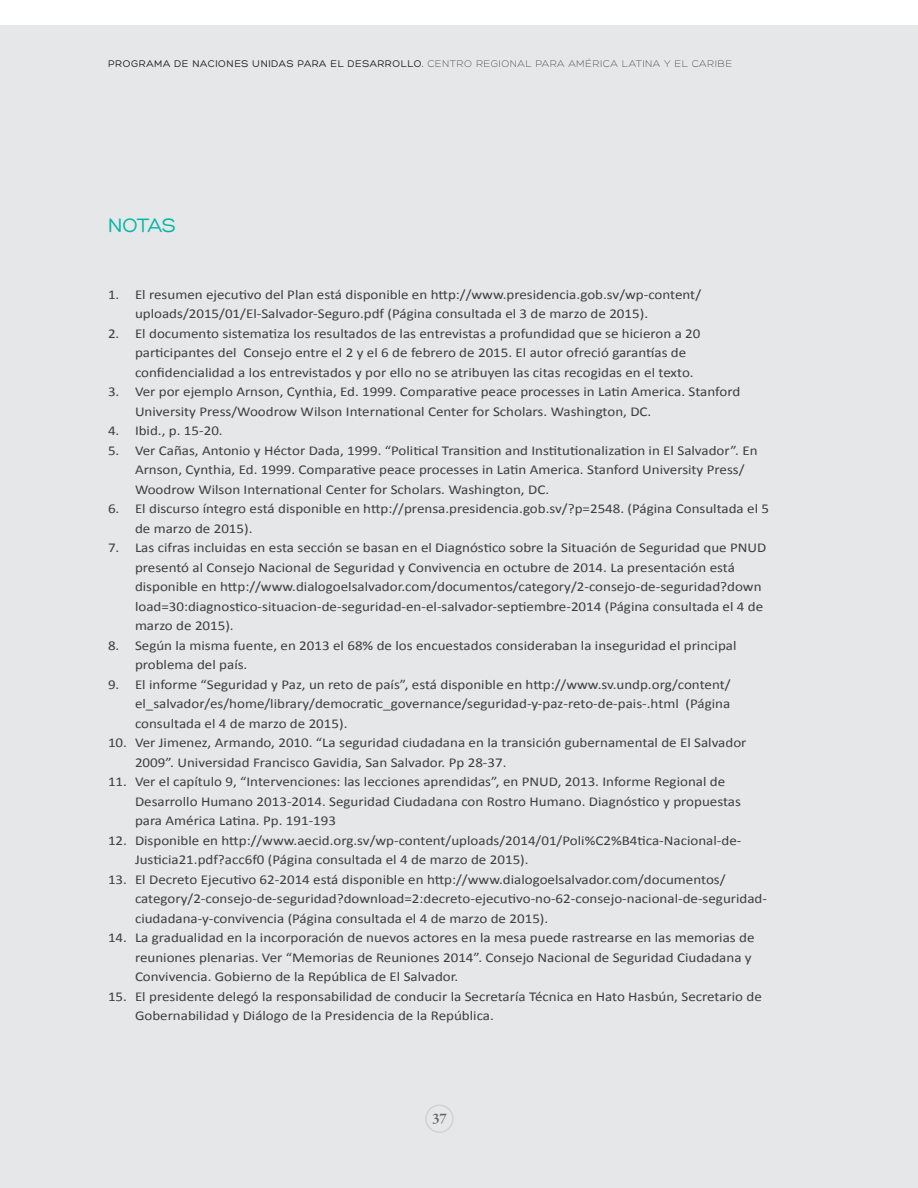
<style>
.page{position:relative;width:918px;height:1188px;background:#fff}
.page>*{position:absolute;margin:0;border:0;box-sizing:border-box;transform-origin:0 0}
.t1{font:21px "Hero";color:#00b7a5}
.t2{font:600 15px "Garamond Premr Pro";color:#636366}
.t3{font:13.5px/19.5px "Calibri";color:#3e3e3f;scale:1.11 1}
.t4{font:10.5px "Hero";letter-spacing:.05em;color:#231f20}
.s1{font-weight:300}
</style>
<div class="page">
<div style="left:0;top:26px;width:918px;height:1162px;background:#e6e7e9"></div>
<div style="left:425px;top:1104px;width:29px;height:29px;border:2px solid #d1d2d4;border-radius:50%"></div>
<p class="t4" style="left:108px;top:59px;width:624px">PROGRAMA DE NACIONES UNIDAS PARA EL DESARROLLO. <span class="s1">CENTRO REGIONAL PARA AM ÉRICA LATINA Y EL CARIBE</span></p>
<h1 class="t1" style="left:108px;top:214px;width:69px">N OTAS</h1>
<p class="t3" style="left:135px;top:285px;width:512px;text-indent:-27px">1. El resumen ejecutivo del Plan está disponible en http://www.presidencia.gob.sv/wp-content/ uploads/2015/01/El-Salvador-Seguro.pdf (Página consultada el 3 de marzo de 2015).</p>
<p class="t3" style="left:135px;top:324px;width:511px;text-indent:-27px">2. El documento sistematiza los resultados de las entrevistas a profundidad que se hicieron a 20 participantes del Consejo entre el 2 y el 6 de febrero de 2015. El autor ofreció garantías de confidencialidad a los entrevistados y por ello no se atribuyen las citas recogidas en el texto.</p>
<p class="t3" style="left:135px;top:382px;width:547px;text-indent:-27px">3. Ver por ejemplo Arnson, Cynthia, Ed. 1999. Comparative peace processes in Latin America. Stanford<br>University Press/Woodrow Wilson International Center for Scholars. Washington, DC.</p>
<p class="t3" style="left:108px;top:421px;width:105px">4. Ibid., p. 15-20.</p>
<p class="t3" style="left:135px;top:441px;width:562px;text-indent:-27px">5. Ver Cañas, Antonio y Héctor Dada, 1999. “Political Transition and Institutionalization in El Salvador”. En<br>Arnson, Cynthia, Ed. 1999. Comparative peace processes in Latin America. Stanford University Press/<br>Woodrow Wilson International Center for Scholars. Washington, DC.</p>
<p class="t3" style="left:135px;top:499px;width:573px;text-indent:-27px">6. El discurso íntegro está disponible en http://prensa.presidencia.gob.sv/?p=2548. (Página Consultada el 5 de marzo de 2015).</p>
<p class="t3" style="left:135px;top:538px;width:570px;text-indent:-27px">7. Las cifras incluidas en esta sección se basan en el Diagnóstico sobre la Situación de Seguridad que PNUD presentó al Consejo Nacional de Seguridad y Convivencia en octubre de 2014. La presentación está disponible en http://www.dialogoelsalvador.com/documentos/category/2-consejo-de-seguridad?down load=30:diagnostico-situacion-de-seguridad-en-el-salvador-septiembre-2014 (Página consultada el 4 de marzo de 2015).</p>
<p class="t3" style="left:135px;top:636px;width:543px;text-indent:-27px">8. Según la misma fuente, en 2013 el 68% de los encuestados consideraban la inseguridad el principal problema del país.</p>
<p class="t3" style="left:135px;top:674px;width:538px;text-align:justify;text-indent:-27px">9. El informe “Seguridad y Paz, un reto de país”, está disponible en http://www.sv.undp.org/content/ el_salvador/es/home/library/democratic_governance/seguridad-y-paz-reto-de-pais-.html (Página consultada el 4 de marzo de 2015).</p>
<p class="t3" style="left:135px;top:733px;width:552px;text-indent:-27px">10. Ver Jimenez, Armando, 2010. “La seguridad ciudadana en la transición gubernamental de El Salvador<br>2009”. Universidad Francisco Gavidia, San Salvador. Pp 28-37.</p>
<p class="t3" style="left:135px;top:772px;width:547px;text-indent:-27px">11. Ver el capítulo 9, “Intervenciones: las lecciones aprendidas”, en PNUD, 2013. Informe Regional de<br>Desarrollo Humano 2013-2014. Seguridad Ciudadana con Rostro Humano. Diagnóstico y propuestas para América Latina. Pp. 191-193</p>
<p class="t3" style="left:135px;top:830px;width:548px;text-indent:-27px">12. Disponible en http://www.aecid.org.sv/wp-content/uploads/2014/01/Poli%C2%B4tica-Nacional-de-<br>Justicia21.pdf?acc6f0 (Página consultada el 4 de marzo de 2015).</p>
<p class="t3" style="left:135px;top:869px;width:571px;text-indent:-27px">13. El Decreto Ejecutivo 62-2014 está disponible en http://www.dialogoelsalvador.com/documentos/ category/2-consejo-de-seguridad?download=2:decreto-ejecutivo-no-62-consejo-nacional-de-seguridad&shy;ciudadana-y-convivencia (Página consultada el 4 de marzo de 2015).</p>
<p class="t3" style="left:135px;top:928px;width:560px;text-indent:-27px">14. La gradualidad en la incorporación de nuevos actores en la mesa puede rastrearse en las memorias de reuniones plenarias. Ver “Memorias de Reuniones 2014”. Consejo Nacional de Seguridad Ciudadana y<br>Convivencia. Gobierno de la República de El Salvador.</p>
<p class="t3" style="left:135px;top:986px;width:566px;text-indent:-27px">15. El presidente delegó la responsabilidad de conducir la Secretaría Técnica en Hato Hasbún, Secretario de<br>Gobernabilidad y Diálogo de la Presidencia de la República.</p>
<p class="t2" style="left:432px;top:1109px;width:16px">37</p>
</div>
